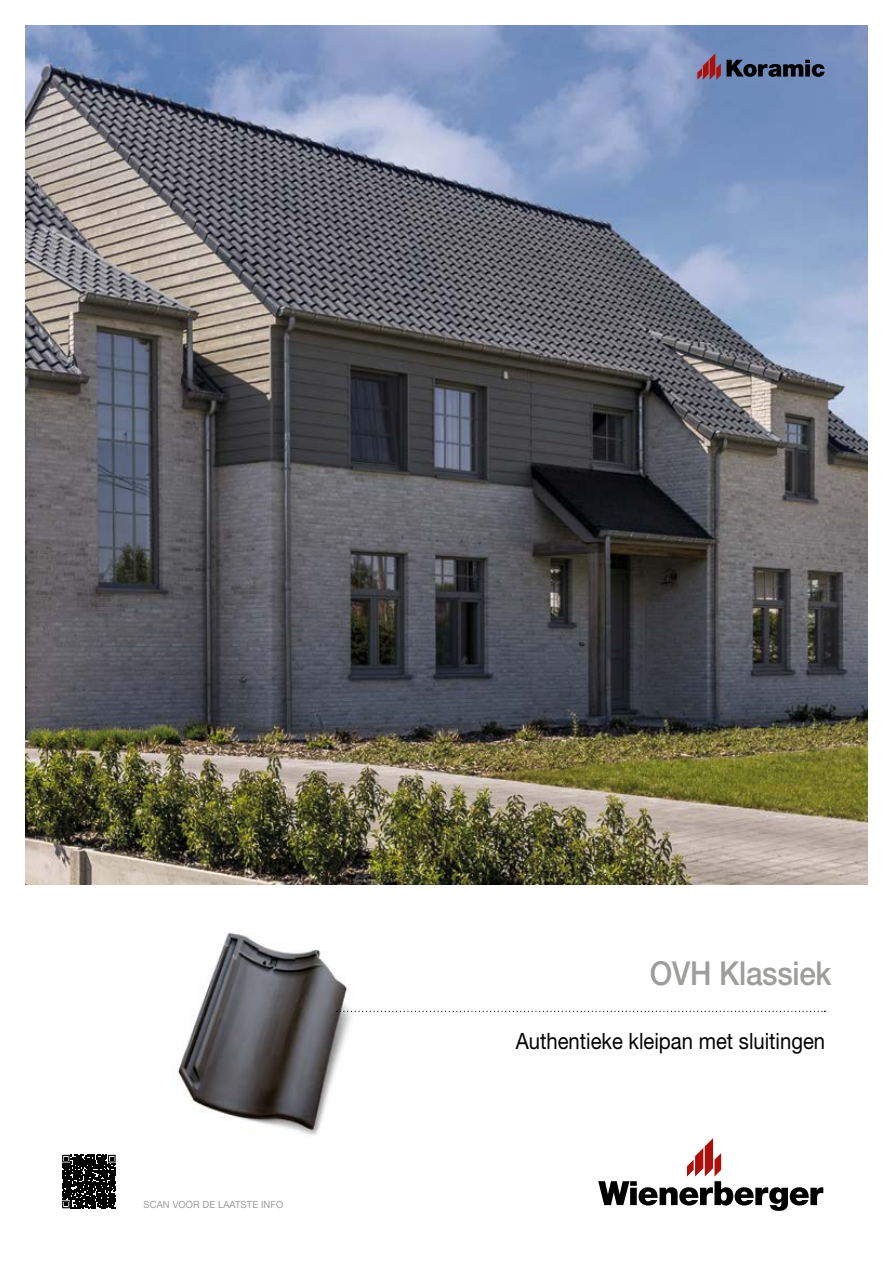
<style>
.page{position:relative;width:893px;height:1263px;background:#fff}
.page>*{position:absolute;margin:0;border:0;box-sizing:border-box;transform-origin:0 0}
.t1{font:500 33px "Helvetica Neue LT Std";letter-spacing:-.01em;color:#9d9d9c;scale:.9 1}
.t2{font:22.5px "Helvetica Neue LT Std";color:#000;scale:.9 1}
.t3{font:9.9px "Helvetica Neue LT Std";letter-spacing:.01em;color:#9d9d9c;scale:.96 1}
</style>
<div class="page">
<img style="left:26px;top:26px;width:841px;height:858px">
<img style="left:177px;top:933px;width:209px;height:202px">
<svg style="left:337px;top:1011px;width:488px;height:1px"></svg>
<svg style="left:598px;top:1138px;width:225px;height:73px"></svg>
<svg style="left:697px;top:53px;width:128px;height:27px;background:#5a5f7e"></svg>
<div style="left:60px;top:1153px;width:58px;height:57px;background:linear-gradient(to bottom,#fff,#fff)"></div>
<svg style="left:62px;top:1155px;width:54px;height:53px;background:#242424"></svg>
<p class="t3" style="left:144px;top:1199px;width:147px">SCAN VOOR DE LAATSTE INFO</p>
<h1 class="t1" style="left:650px;top:953px;width:203px">OVH Klassiek</h1>
<p class="t2" style="left:516px;top:1028px;width:345px">Authentieke kleipan met sluitingen</p>
</div>
